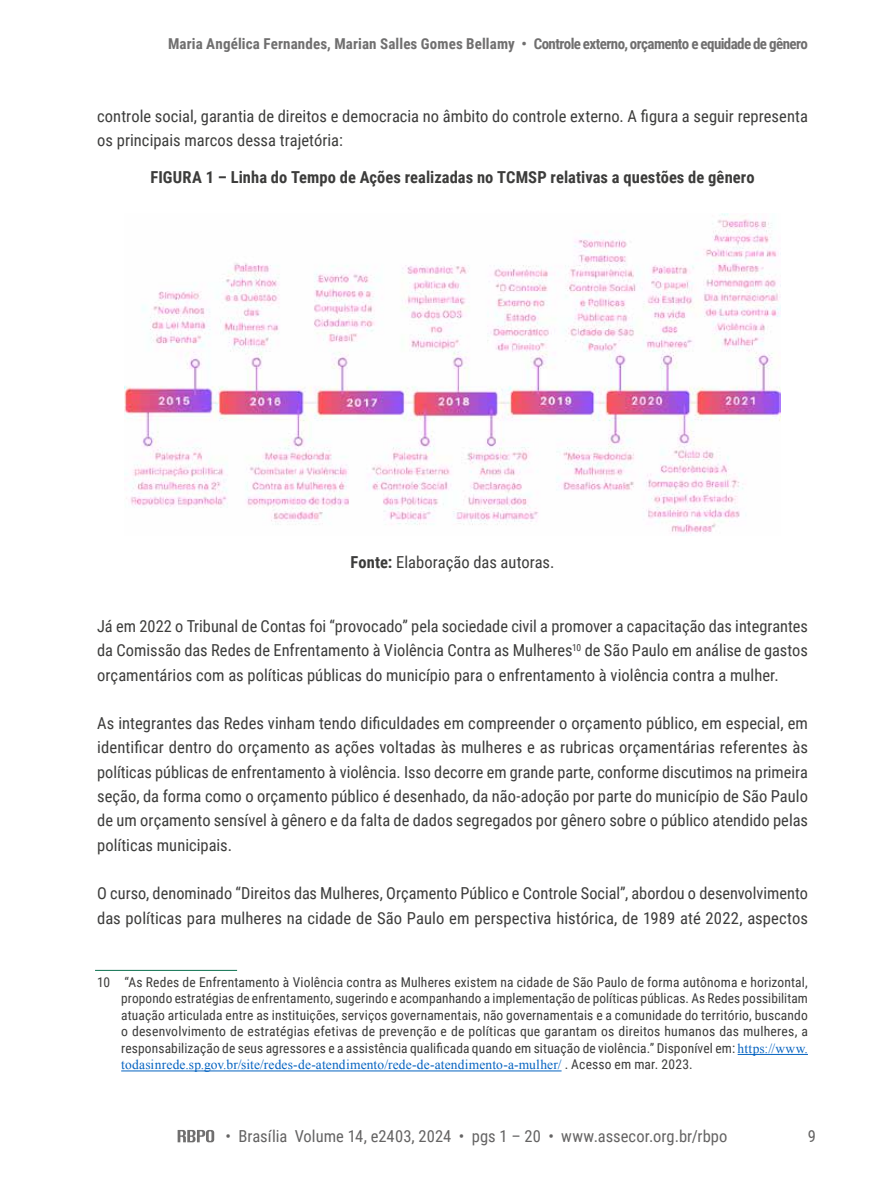
<style>
.page{position:relative;width:893px;height:1191px;background:#fff}
.page>*{position:absolute;margin:0;border:0;box-sizing:border-box;transform-origin:0 0}
.t1{font:16.5px/24.3px "Roboto Condensed";color:#3c3c3b}
.t2{font:700 16.5px "Roboto Condensed";letter-spacing:.005em;color:#3c3c3b}
.t3{font:16.5px "Roboto Condensed";letter-spacing:.005em;color:#646363}
.t4{font:700 15px "Roboto Condensed";letter-spacing:.005em;color:#706f6f}
.t5{font:13.5px/16.5px "Roboto Condensed";letter-spacing:.01em;color:#3c3c3b;text-align:justify}
.t6{font:13.5px "Times New Roman";letter-spacing:.01em;color:#0563c1}
.s1{font-weight:700}
.s2{font-family:"Times New Roman";color:#0563c1}
.s3{font-family:"Roboto Condensed";color:#3c3c3b}
</style>
<div class="page">
<svg style="left:178px;top:1130px;width:36px;height:12px"></svg>
<img style="left:124px;top:214px;width:657px;height:320px">
<hr style="left:95px;top:970px;width:142px;height:1px;background:#237e60">
<hr style="left:738px;top:1054px;width:70px;height:1px;background:#0563c1">
<hr style="left:121px;top:1070px;width:441px;height:1px;background:#0563c1">
<p class="t4" style="left:168px;top:33px;width:641px">Maria Angélica Fernandes, Marian Salles Gomes Bellamy • Controle externo, orçamento e equidade de gênero</p>
<p class="t1" style="left:97px;top:103px;width:712px">controle social, garantia de direitos e democracia no âmbito do controle externo. A figura a seguir representa os principais marcos dessa trajetória:</p>
<p class="t2" style="left:150px;top:165px;width:606px">FIGURA 1 – Linha do Tempo de Ações realizadas no TCMSP relativas a questões de gênero</p>
<p class="t1" style="left:351px;top:549px;width:205px"><span class="s1">Fonte:</span> Elaboração das autoras.</p>
<p class="t1" style="left:97px;top:613px;width:712px;text-align:justify">Já em 2022 o Tribunal de Contas foi “provocado” pela sociedade civil a promover a capacitação das integrantes da Comissão das Redes de Enfrentamento à Violência Contra as Mulheres<sup>10</sup> de São Paulo em análise de gastos orçamentários com as políticas públicas do município para o enfrentamento à violência contra a mulher.</p>
<p class="t1" style="left:97px;top:710px;width:712px;text-align:justify">As integrantes das Redes vinham tendo dificuldades em compreender o orçamento público, em especial, em identificar dentro do orçamento as ações voltadas às mulheres e as rubricas orçamentárias referentes às políticas públicas de enfrentamento à violência. Isso decorre em grande parte, conforme discutimos na primeira seção, da forma como o orçamento público é desenhado, da não-adoção por parte do município de São Paulo de um orçamento sensível à gênero e da falta de dados segregados por gênero sobre o público atendido pelas políticas municipais.</p>
<p class="t1" style="left:97px;top:880px;width:712px">O curso, denominado “Direitos das Mulheres, Orçamento Público e Controle Social”, abordou o desenvolvimento das políticas para mulheres na cidade de São Paulo em perspectiva histórica, de 1989 até 2022, aspectos</p>
<p class="t5" style="left:121px;top:973px;width:688px;text-indent:-24px">10 “As Redes de Enfrentamento à Violência contra as Mulheres existem na cidade de São Paulo de forma autônoma e horizontal, propondo estratégias de enfrentamento, sugerindo e acompanhando a implementação de políticas públicas. As Redes possibilitam atuação articulada entre as instituições, serviços governamentais, não governamentais e a comunidade do território, buscando o desenvolvimento de estratégias efetivas de prevenção e de políticas que garantam os direitos humanos das mulheres, a responsabilização de seus agressores e a assistência qualificada quando em situação de violência.” Disponível em: <span class="s2">https://www.</span></p>
<p class="t6" style="left:121px;top:1055px;width:573px">todasinrede.sp.gov.br/site/redes-de-atendimento/rede-de-atendimento-a-mulher/ <span class="s3">. Acesso em mar. 2023.</span></p>
<p class="t3" style="left:225px;top:1124px;width:504px">• Brasília Volume 14, e2403, 2024 • pgs 1 – 20 • www.assecor.org.br/rbpo</p>
<p class="t3" style="left:808px;top:1124px;width:10px">9</p>
</div>
